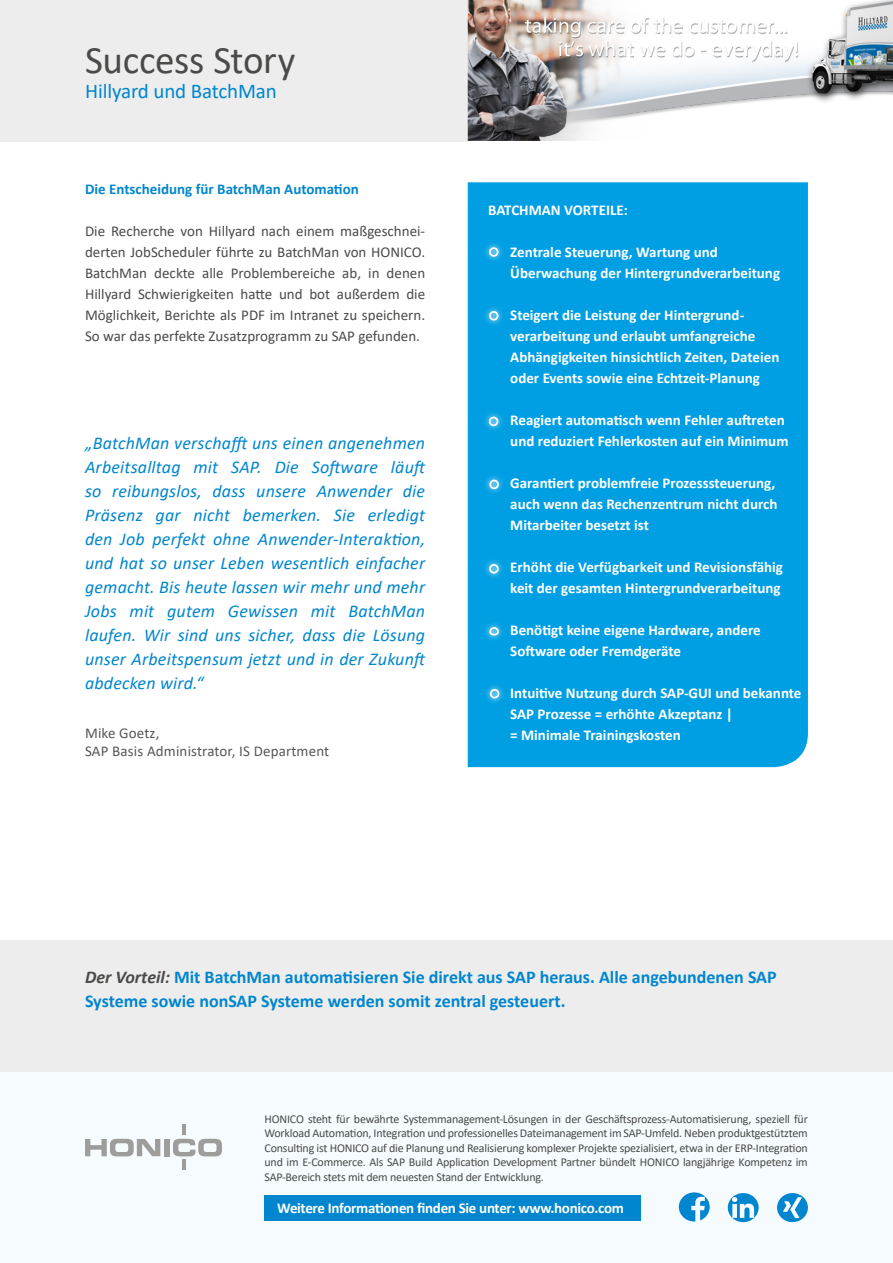
<style>
.page{position:relative;width:893px;height:1263px;background:#fff}
.page>*{position:absolute;margin:0;border:0;box-sizing:border-box;transform-origin:0 0}
.t1{font:39px "Calibri";letter-spacing:-.01em;color:#4a4a49}
.t2{font:21px "Calibri";letter-spacing:-.005em;color:#0086ce}
.t3{font:italic 18px/24px "Calibri";letter-spacing:.01em;color:#0086ce;text-align:justify}
.t4{font:700 18px/24px "Calibri";color:#0086ce}
.t5{font:700 15px/21px "Calibri";color:#fff}
.t6{font:15px/21px "Calibri";color:#4a4a49;text-align:justify}
.t7{font:700 15px "Calibri";letter-spacing:-.02em;color:#fff}
.t8{font:15px/18px "Calibri";letter-spacing:.01em;color:#575756}
.t9{font:700 15px "Calibri";color:#0086ce}
.t10{font:12px/14.4px "Calibri";letter-spacing:-.015em;color:#4a4a49;text-align:justify}
.s1{font-style:italic;color:#4a4a49}
</style>
<div class="page">
<div style="left:0;top:0;width:468px;height:141px;background:#ededed"></div>
<div style="left:468px;top:182px;width:340px;height:585px;background:#009fe3"></div>
<div style="left:0;top:1071px;width:893px;height:192px;background:#f5fbfe"></div>
<div style="left:0;top:940px;width:893px;height:131px;background:#ededed"></div>
<svg style="left:483px;top:241px;width:21px;height:22px"></svg>
<div style="left:489px;top:247px;width:10px;height:10px;border:2px solid #fff;border-radius:50%"></div>
<svg style="left:483px;top:305px;width:21px;height:22px"></svg>
<div style="left:489px;top:311px;width:10px;height:10px;border:2px solid #fff;border-radius:50%"></div>
<img style="left:468px;top:0;width:425px;height:141px">
<div style="left:264px;top:1195px;width:377px;height:25px;background:#0086ce"></div>
<svg style="left:85px;top:1139px;width:75px;height:17px"></svg>
<div style="left:164px;top:1139px;width:5px;height:17px;background:#9d9d9c"></div>
<svg style="left:173px;top:1125px;width:49px;height:44px"></svg>
<svg style="left:483px;top:411px;width:21px;height:21px"></svg>
<div style="left:489px;top:417px;width:9px;height:9px;border:2px solid #fff;border-radius:50%"></div>
<svg style="left:679px;top:1192px;width:31px;height:29px"></svg>
<svg style="left:728px;top:1193px;width:31px;height:29px"></svg>
<svg style="left:777px;top:1193px;width:31px;height:29px"></svg>
<svg style="left:484px;top:474px;width:21px;height:21px"></svg>
<div style="left:489px;top:480px;width:10px;height:9px;border:2px solid #fff;border-radius:50%"></div>
<svg style="left:484px;top:683px;width:21px;height:21px"></svg>
<div style="left:490px;top:689px;width:9px;height:9px;border:2px solid #fff;border-radius:50%"></div>
<svg style="left:484px;top:621px;width:21px;height:20px"></svg>
<div style="left:489px;top:627px;width:10px;height:8px;border:2px solid #fff;border-radius:50%"></div>
<svg style="left:483px;top:558px;width:21px;height:22px"></svg>
<div style="left:489px;top:564px;width:10px;height:9px;border:2px solid #fff;border-radius:50%"></div>
<h1 class="t1" style="left:85px;top:33px;width:212px">Success Story</h1>
<h2 class="t2" style="left:85px;top:77px;width:193px">Hillyard und BatchMan</h2>
<p class="t9" style="left:85px;top:178px;width:275px">Die Entscheidung für BatchMan Automation</p>
<p class="t6" style="left:85px;top:220px;width:342px">Die Recherche von Hillyard nach einem maßgeschnei&shy;derten JobScheduler führte zu BatchMan von HONICO.<br>BatchMan deckte alle Problembereiche ab, in denen Hillyard Schwierigkeiten hatte und bot außerdem die Möglichkeit, Berichte als PDF im Intranet zu speichern.<br>So war das perfekte Zusatzprogramm zu SAP gefunden.</p>
<p class="t3" style="left:85px;top:430px;width:344px">„BatchMan verschafft uns einen angenehmen Arbeitsalltag mit SAP. Die Software läuft so reibungslos, dass unsere Anwender die Präsenz gar nicht bemerken. Sie erledigt den Job perfekt ohne Anwender-Interaktion, und hat so unser Leben wesentlich einfacher gemacht. Bis heute lassen wir mehr und mehr Jobs mit gutem Gewissen mit BatchMan laufen. Wir sind uns sicher, dass die Lösung unser Arbeitspensum jetzt und in der Zukunft abdecken wird.“</p>
<p class="t8" style="left:85px;top:724px;width:246px">Mike Goetz,<br>SAP Basis Administrator, IS Department</p>
<p class="t5" style="left:488px;top:199px;width:141px">BATCHMAN VORTEILE:</p>
<p class="t5" style="left:510px;top:241px;width:271px">Zentrale Steuerung, Wartung und<br>Überwachung der Hintergrundverarbeitung</p>
<p class="t5" style="left:510px;top:304px;width:271px">Steigert die Leistung der Hintergrund&shy;verarbeitung und erlaubt umfangreiche Abhängigkeiten hinsichtlich Zeiten, Dateien oder Events sowie eine Echtzeit-Planung</p>
<p class="t5" style="left:510px;top:409px;width:280px">Reagiert automatisch wenn Fehler auftreten und reduziert Fehlerkosten auf ein Minimum</p>
<p class="t5" style="left:510px;top:472px;width:269px">Garantiert problemfreie Prozesssteuerung, auch wenn das Rechenzentrum nicht durch<br>Mitarbeiter besetzt ist</p>
<p class="t5" style="left:510px;top:556px;width:274px">Erhöht die Verfügbarkeit und Revisionsfähig keit der gesamten Hintergrundverarbeitung</p>
<p class="t5" style="left:510px;top:619px;width:252px">Benötigt keine eigene Hardware, andere<br>Software oder Fremdgeräte</p>
<p class="t5" style="left:510px;top:682px;width:293px">Intuitive Nutzung durch SAP-GUI und bekannte<br>SAP Prozesse = erhöhte Akzeptanz |<br>= Minimale Trainingskosten</p>
<p class="t4" style="left:85px;top:965px;width:693px"><span class="s1">Der Vorteil:</span> Mit BatchMan automatisieren Sie direkt aus SAP heraus. Alle angebundenen SAP<br>Systeme sowie nonSAP Systeme werden somit zentral gesteuert.</p>
<p class="t10" style="left:264px;top:1111px;width:545px">HONICO steht für bewährte Systemmanagement-Lösungen in der Geschäftsprozess-Automatisierung, speziell für Workload Automation, Integration und professionelles Dateimanagement im SAP-Umfeld. Neben produktgestütztem Consulting ist HONICO auf die Planung und Realisierung komplexer Projekte spezialisiert, etwa in der ERP-Integration und im E-Commerce. Als SAP Build Application Development Partner bündelt HONICO langjährige Kompetenz im SAP-Bereich stets mit dem neuesten Stand der Entwicklung.</p>
<p class="t7" style="left:277px;top:1197px;width:348px">Weitere Informationen finden Sie unter: www.honico.com</p>
</div>
